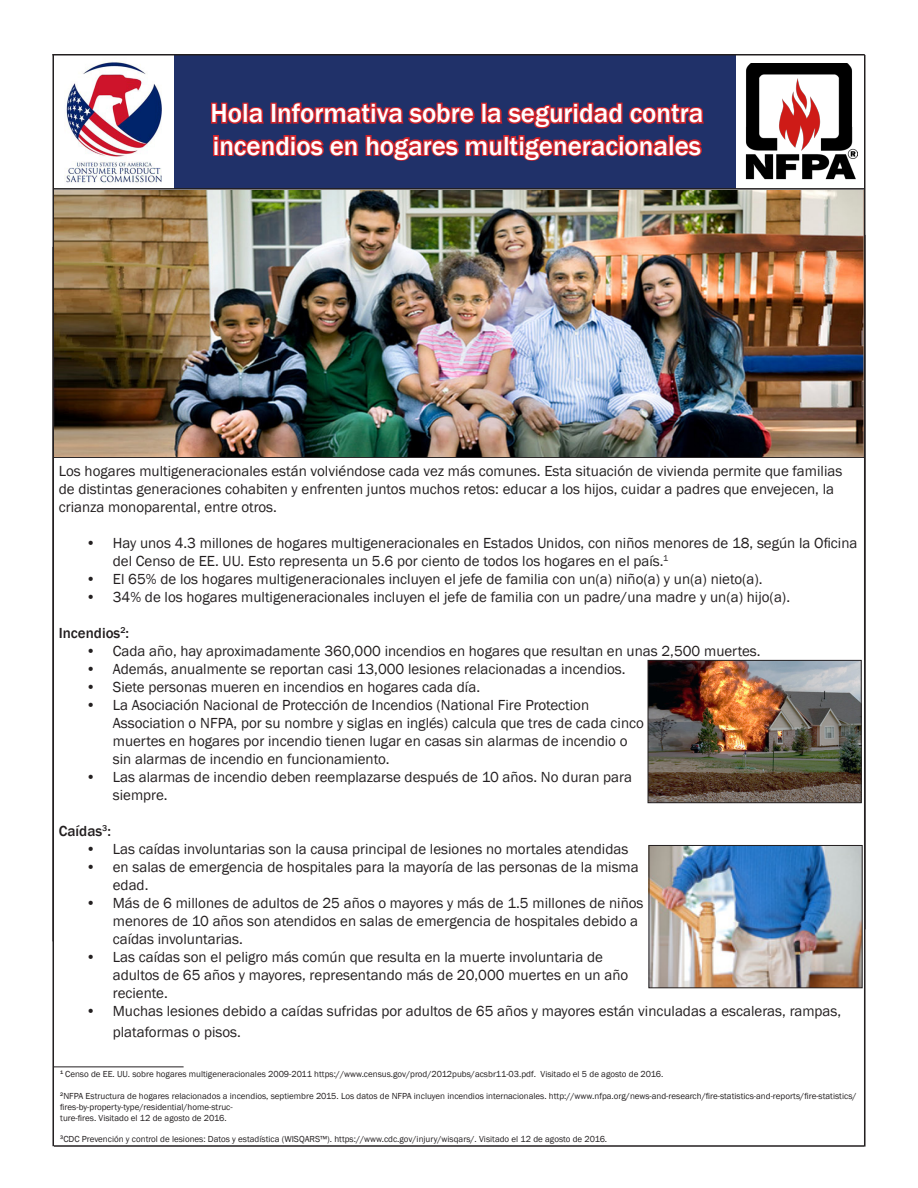
<style>
.page{position:relative;width:918px;height:1188px;background:#fff}
.page>*{position:absolute;margin:0;border:0;box-sizing:border-box;transform-origin:0 0}
.t1{font:500 27px "Franklin Gothic";color:#fff}
.t2{font:15px/18px "Franklin Gothic";color:#231f20}
.t3{font:500 15px "Franklin Gothic";color:#231f20}
.t4{font:9px/10.8px "Franklin Gothic";color:#231f20}
</style>
<div class="page">
<div style="left:175px;top:54px;width:561px;height:135px;background:#203169"></div>
<hr style="left:52px;top:54px;width:813px;height:2px;background:#231f20">
<hr style="left:52px;top:247px;width:2px;height:899px;background:#231f20">
<hr style="left:52px;top:54px;width:2px;height:887px;background:#231f20">
<hr style="left:54px;top:1145px;width:810px;height:2px;background:#231f20">
<hr style="left:864px;top:235px;width:2px;height:912px;background:#231f20">
<hr style="left:864px;top:55px;width:1px;height:874px;background:#231f20">
<img style="left:64px;top:62px;width:98px;height:121px">
<hr style="left:54px;top:188px;width:810px;height:2px;background:#231f20">
<svg style="left:211px;top:102px;width:493px;height:59px"></svg>
<hr style="left:54px;top:1066px;width:130px;height:1px;background:#231f20">
<hr style="left:54px;top:456px;width:810px;height:2px;background:#231f20">
<img style="left:746px;top:63px;width:111px;height:117px">
<img style="left:651px;top:847px;width:210px;height:139px">
<div style="left:649px;top:845px;width:214px;height:143px;border:1px solid #231f20"></div>
<img style="left:650px;top:662px;width:210px;height:139px">
<img style="left:55px;top:190px;width:809px;height:266px">
<div style="left:648px;top:660px;width:214px;height:143px;border:1px solid #231f20"></div>
<p class="t1" style="left:210px;top:96px;width:494px">Hola Informativa sobre la seguridad contra</p>
<p class="t1" style="left:213px;top:129px;width:490px">incendios en hogares multigeneracionales</p>
<p class="t2" style="left:59px;top:462px;width:785px">Los hogares multigeneracionales están volviéndose cada vez más comunes. Esta situación de vivienda permite que familias de distintas generaciones cohabiten y enfrenten juntos muchos retos: educar a los hijos, cuidar a padres que envejecen, la crianza monoparental, entre otros.</p>
<p class="t2" style="left:113px;top:534px;width:746px;text-indent:-27px">• Hay unos 4.3 millones de hogares multigeneracionales en Estados Unidos, con niños menores de 18, según la Oficina del Censo de EE. UU. Esto representa un 5.6 por ciento de todos los hogares en el país.<sup>1</sup></p>
<p class="t2" style="left:86px;top:570px;width:678px">• El 65% de los hogares multigeneracionales incluyen el jefe de familia con un(a) niño(a) y un(a) nieto(a).</p>
<p class="t2" style="left:86px;top:588px;width:706px">• 34% de los hogares multigeneracionales incluyen el jefe de familia con un padre/una madre y un(a) hijo(a).</p>
<p class="t3" style="left:59px;top:623px;width:72px">Incendios<sup>2</sup>:</p>
<p class="t2" style="left:86px;top:642px;width:676px">• Cada año, hay aproximadamente 360,000 incendios en hogares que resultan en unas 2,500 muertes.</p>
<p class="t2" style="left:86px;top:660px;width:541px">• Además, anualmente se reportan casi 13,000 lesiones relacionadas a incendios.</p>
<p class="t2" style="left:86px;top:678px;width:396px">• Siete personas mueren en incendios en hogares cada día.</p>
<p class="t2" style="left:113px;top:696px;width:533px;text-indent:-27px">• La Asociación Nacional de Protección de Incendios (National Fire Protection Association o NFPA, por su nombre y siglas en inglés) calcula que tres de cada cinco muertes en hogares por incendio tienen lugar en casas sin alarmas de incendio o sin alarmas de incendio en funcionamiento.</p>
<p class="t2" style="left:113px;top:768px;width:521px;text-indent:-27px">• Las alarmas de incendio deben reemplazarse después de 10 años. No duran para siempre.</p>
<p class="t3" style="left:59px;top:821px;width:54px">Caídas<sup>3</sup>:</p>
<p class="t2" style="left:86px;top:840px;width:544px">• Las caídas involuntarias son la causa principal de lesiones no mortales atendidas</p>
<p class="t2" style="left:113px;top:858px;width:527px;text-indent:-27px">• en salas de emergencia de hospitales para la mayoría de las personas de la misma edad.</p>
<p class="t2" style="left:113px;top:894px;width:532px;text-indent:-27px">• Más de 6 millones de adultos de 25 años o mayores y más de 1.5 millones de niños menores de 10 años son atendidos en salas de emergencia de hospitales debido a caídas involuntarias.</p>
<p class="t2" style="left:113px;top:948px;width:517px;text-indent:-27px">• Las caídas son el peligro más común que resulta en la muerte involuntaria de adultos de 65 años y mayores, representando más de 20,000 muertes en un año reciente.</p>
<p class="t2" style="left:113px;top:1000px;width:730px;line-height:21.6px;text-indent:-27px">• Muchas lesiones debido a caídas sufridas por adultos de 65 años y mayores están vinculadas a escaleras, rampas, plataformas o pisos.</p>
<p class="t4" style="left:60px;top:1069px;width:605px"><sup>1</sup> Censo de EE. UU. sobre hogares multigeneracionales 2009-2011 https://www.census.gov/prod/2012pubs/acsbr11-03.pdf. Visitado el 5 de agosto de 2016.</p>
<p class="t4" style="left:60px;top:1091px;width:798px"><sup>2</sup>NFPA Estructura de hogares relacionados a incendios, septiembre 2015. Los datos de NFPA incluyen incendios internacionales. http://www.nfpa.org/news-and-research/fire-statistics-and-reports/fire-statistics/ fires-by-property-type/residential/home-struc-</p>
<p class="t4" style="left:60px;top:1112px;width:168px">ture-fires. Visitado el 12 de agosto de 2016.</p>
<p class="t4" style="left:60px;top:1134px;width:548px"><sup>3</sup>CDC Prevención y control de lesiones: Datos y estadística (WISQARS™). https://www.cdc.gov/injury/wisqars/. Visitado el 12 de agosto de 2016.</p>
</div>
